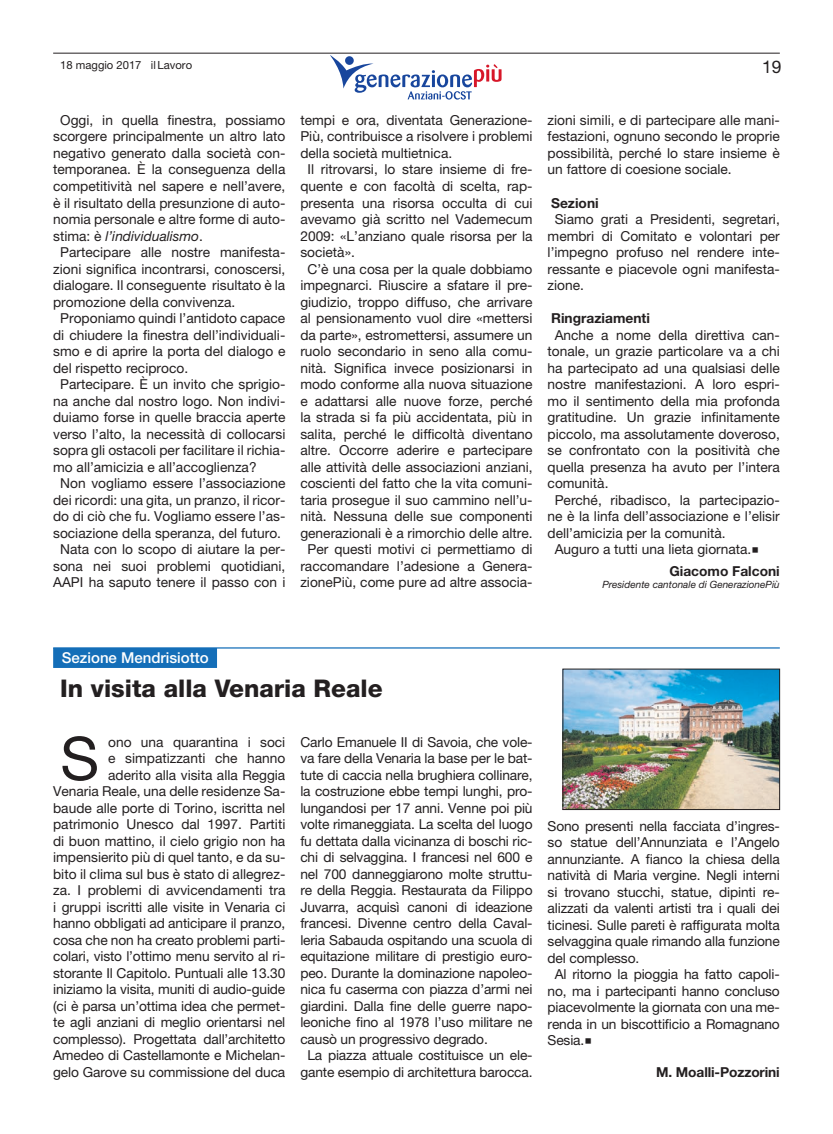
<style>
.page{position:relative;width:833px;height:1134px;background:#fff}
.page>*{position:absolute;margin:0;border:0;box-sizing:border-box;transform-origin:0 0}
.Capolettera_AAPI{font:60px "Helvetica Neue LT Pro";color:#231f20}
.t1{font:800 24.38px "Helvetica Neue LT Pro";color:#231f20}
.t2{font:17.5px "Helvetica Neue LT Pro";color:#231f20}
.Incipit_-_AAPI{font:500 15px "Helvetica Neue LT Pro";color:#fff}
.Paragrafo_base_AAPI{font:13.75px/16.5px "Helvetica Neue LT Pro";color:#231f20;text-align:justify}
.Capolettera_AAPI-2{font:13.75px/16.5px "Helvetica Neue LT Pro";letter-spacing:-.01em;color:#231f20;text-align:right}
.Paragrafo_base_AAPI-2{font:700 13.75px "Helvetica Neue LT Pro";color:#231f20}
.t3{font:11.25px "Helvetica Neue LT Pro";color:#231f20}
.Note_autore_AAPI{font:italic 10px "Helvetica Neue LT Pro";color:#231f20}
.s1{font-style:italic}
</style>
<div class="page">
<svg style="left:330px;top:55px;width:171px;height:45px"></svg>
<hr style="left:53px;top:647px;width:727px;height:2px;background:#146eb8">
<div style="left:53px;top:648px;width:164px;height:20px;background:#146eb8"></div>
<img style="left:564px;top:671px;width:214px;height:137px">
<div style="left:562px;top:669px;width:218px;height:141px;border:1px solid #231f20"></div>
<hr style="left:53px;top:53px;width:727px;height:1px;background:#231f20">
<p class="t3" style="left:60px;top:58px;width:133px">18 maggio 2017 il Lavoro</p>
<p class="t2" style="left:762px;top:56px;width:21px">19</p>
<p class="Paragrafo_base_AAPI" style="left:53px;top:112px;width:234px;text-indent:7px">Oggi, in quella finestra, possiamo scorgere principalmente un altro lato negativo generato dalla società con&shy;temporanea. È la conseguenza della competitività nel sapere e nell’avere, è il risultato della presunzione di auto&shy;nomia personale e altre forme di auto&shy;stima: è <span class="s1">l’individualismo</span>.</p>
<p class="Paragrafo_base_AAPI" style="left:53px;top:244px;width:234px;text-indent:7px">Partecipare alle nostre manifesta&shy;zioni significa incontrarsi, conoscersi, dialogare. Il conseguente risultato è la promozione della convivenza.</p>
<p class="Paragrafo_base_AAPI" style="left:53px;top:310px;width:234px;text-indent:7px">Proponiamo quindi l’antidoto capace di chiudere la finestra dell’individuali&shy;smo e di aprire la porta del dialogo e del rispetto reciproco.</p>
<p class="Paragrafo_base_AAPI" style="left:53px;top:376px;width:234px;text-indent:7px">Partecipare. È un invito che sprigio&shy;na anche dal nostro logo. Non indivi&shy;duiamo forse in quelle braccia aperte verso l’alto, la necessità di collocarsi sopra gli ostacoli per facilitare il richia&shy;mo all’amicizia e all’accoglienza?</p>
<p class="Paragrafo_base_AAPI" style="left:53px;top:475px;width:234px;text-align:center">Non vogliamo essere l’associazione dei ricordi: una gita, un pranzo, il ricor&shy;do di ciò che fu. Vogliamo essere l’as&shy;sociazione della speranza, del futuro.</p>
<p class="Paragrafo_base_AAPI" style="left:53px;top:541px;width:234px;text-align:center">Nata con lo scopo di aiutare la per&shy;sona nei suoi problemi quotidiani,<br>AAPI ha saputo tenere il passo con i</p>
<p class="Paragrafo_base_AAPI" style="left:300px;top:112px;width:234px">tempi e ora, diventata Generazione-Più, contribuisce a risolvere i problemi della società multietnica.</p>
<p class="Paragrafo_base_AAPI" style="left:300px;top:161px;width:234px;text-indent:7px">Il ritrovarsi, lo stare insieme di fre&shy;quente e con facoltà di scelta, rap&shy;presenta una risorsa occulta di cui avevamo già scritto nel Vademecum 2009: «L’anziano quale risorsa per la società».</p>
<p class="Paragrafo_base_AAPI" style="left:300px;top:260px;width:234px;text-align:center">C’è una cosa per la quale dobbiamo impegnarci. Riuscire a sfatare il pre&shy;giudizio, troppo diffuso, che arrivare al pensionamento vuol dire «mettersi da parte», estromettersi, assumere un ruolo secondario in seno alla comu&shy;nità. Significa invece posizionarsi in modo conforme alla nuova situazione e adattarsi alle nuove forze, perché la strada si fa più accidentata, più in salita, perché le difficoltà diventano altre. Occorre aderire e partecipare alle attività delle associazioni anziani, coscienti del fatto che la vita comuni&shy;taria prosegue il suo cammino nell’u&shy;nità. Nessuna delle sue componenti generazionali è a rimorchio delle altre.</p>
<p class="Paragrafo_base_AAPI" style="left:300px;top:541px;width:234px;text-align:center">Per questi motivi ci permettiamo di raccomandare l’adesione a Genera&shy;zionePiù, come pure ad altre associa-</p>
<p class="Paragrafo_base_AAPI" style="left:547px;top:112px;width:234px">zioni simili, e di partecipare alle mani&shy;festazioni, ognuno secondo le proprie possibilità, perché lo stare insieme è un fattore di coesione sociale.</p>
<p class="Paragrafo_base_AAPI-2" style="left:551px;top:194px;width:49px">Sezioni</p>
<p class="Paragrafo_base_AAPI" style="left:547px;top:211px;width:234px;text-indent:7px">Siamo grati a Presidenti, segretari, membri di Comitato e volontari per l’impegno profuso nel rendere inte&shy;ressante e piacevole ogni manifesta&shy;zione.</p>
<p class="Paragrafo_base_AAPI-2" style="left:551px;top:310px;width:100px">Ringraziamenti</p>
<p class="Paragrafo_base_AAPI" style="left:547px;top:326px;width:234px;text-indent:7px">Anche a nome della direttiva can&shy;tonale, un grazie particolare va a chi ha partecipato ad una qualsiasi delle nostre manifestazioni. A loro espri&shy;mo il sentimento della mia profonda gratitudine. Un grazie infinitamente piccolo, ma assolutamente doveroso, se confrontato con la positività che quella presenza ha avuto per l’intera comunità.</p>
<p class="Paragrafo_base_AAPI" style="left:547px;top:491px;width:234px;text-indent:7px">Perché, ribadisco, la partecipazio&shy;ne è la linfa dell’associazione e l’elisir dell’amicizia per la comunità.</p>
<p class="Paragrafo_base_AAPI" style="left:555px;top:541px;width:206px">Auguro a tutti una lieta giornata.○</p>
<p class="Paragrafo_base_AAPI-2" style="left:669px;top:562px;width:112px">Giacomo Falconi</p>
<p class="Note_autore_AAPI" style="left:602px;top:578px;width:179px">Presidente cantonale di GenerazionePiù</p>
<p class="Incipit_-_AAPI" style="left:62px;top:649px;width:148px">Sezione Mendrisiotto</p>
<p class="t1" style="left:60px;top:673px;width:324px">In visita alla Venaria Reale</p>
<p class="Capolettera_AAPI" style="left:60px;top:723px;width:40px">S</p>
<p class="Capolettera_AAPI-2" style="left:53px;top:734px;width:234px">ono una quarantina i soci<br>e simpatizzanti che hanno<br>aderito alla visita alla Reggia<br>Venaria Reale, una delle residenze Sa&shy;baude alle porte di Torino, iscritta nel patrimonio Unesco dal 1997. Partiti di buon mattino, il cielo grigio non ha impensierito più di quel tanto, e da su&shy;bito il clima sul bus è stato di allegrez&shy;za. I problemi di avvicendamenti tra i gruppi iscritti alle visite in Venaria ci hanno obbligati ad anticipare il pranzo, cosa che non ha creato problemi parti&shy;colari, visto l’ottimo menu servito al ri&shy;storante Il Capitolo. Puntuali alle 13.30 iniziamo la visita, muniti di audio-guide (ci è parsa un’ottima idea che permet&shy;te agli anziani di meglio orientarsi nel complesso). Progettata dall’architetto Amedeo di Castellamonte e Michelan&shy;gelo Garove su commissione del duca</p>
<p class="Capolettera_AAPI-2" style="left:300px;top:734px;width:234px;text-align:justify">Carlo Emanuele II di Savoia, che vole&shy;va fare della Venaria la base per le bat&shy;tute di caccia nella brughiera collinare, la costruzione ebbe tempi lunghi, pro&shy;lungandosi per 17 anni. Venne poi più volte rimaneggiata. La scelta del luogo fu dettata dalla vicinanza di boschi ric&shy;chi di selvaggina. I francesi nel 600 e nel 700 danneggiarono molte struttu&shy;re della Reggia. Restaurata da Filippo Juvarra, acquisì canoni di ideazione francesi. Divenne centro della Caval&shy;leria Sabauda ospitando una scuola di equitazione militare di prestigio euro&shy;peo. Durante la dominazione napoleo&shy;nica fu caserma con piazza d’armi nei giardini. Dalla fine delle guerre napo&shy;leoniche fino al 1978 l’uso militare ne causò un progressivo degrado.</p>
<p class="Paragrafo_base_AAPI" style="left:300px;top:1047px;width:234px;text-align:center">La piazza attuale costituisce un ele&shy;gante esempio di architettura barocca.</p>
<p class="Paragrafo_base_AAPI" style="left:547px;top:817px;width:234px">Sono presenti nella facciata d’ingres&shy;so statue dell’Annunziata e l’Angelo annunziante. A fianco la chiesa della natività di Maria vergine. Negli interni si trovano stucchi, statue, dipinti re&shy;alizzati da valenti artisti tra i quali dei ticinesi. Sulle pareti è raffigurata molta selvaggina quale rimando alla funzione del complesso.</p>
<p class="Paragrafo_base_AAPI" style="left:547px;top:966px;width:234px;text-indent:7px">Al ritorno la pioggia ha fatto capoli&shy;no, ma i partecipanti hanno concluso piacevolmente la giornata con una me&shy;renda in un biscottificio a Romagnano Sesia.○</p>
<p class="Paragrafo_base_AAPI-2" style="left:656px;top:1063px;width:125px">M. Moalli-Pozzorini</p>
</div>
